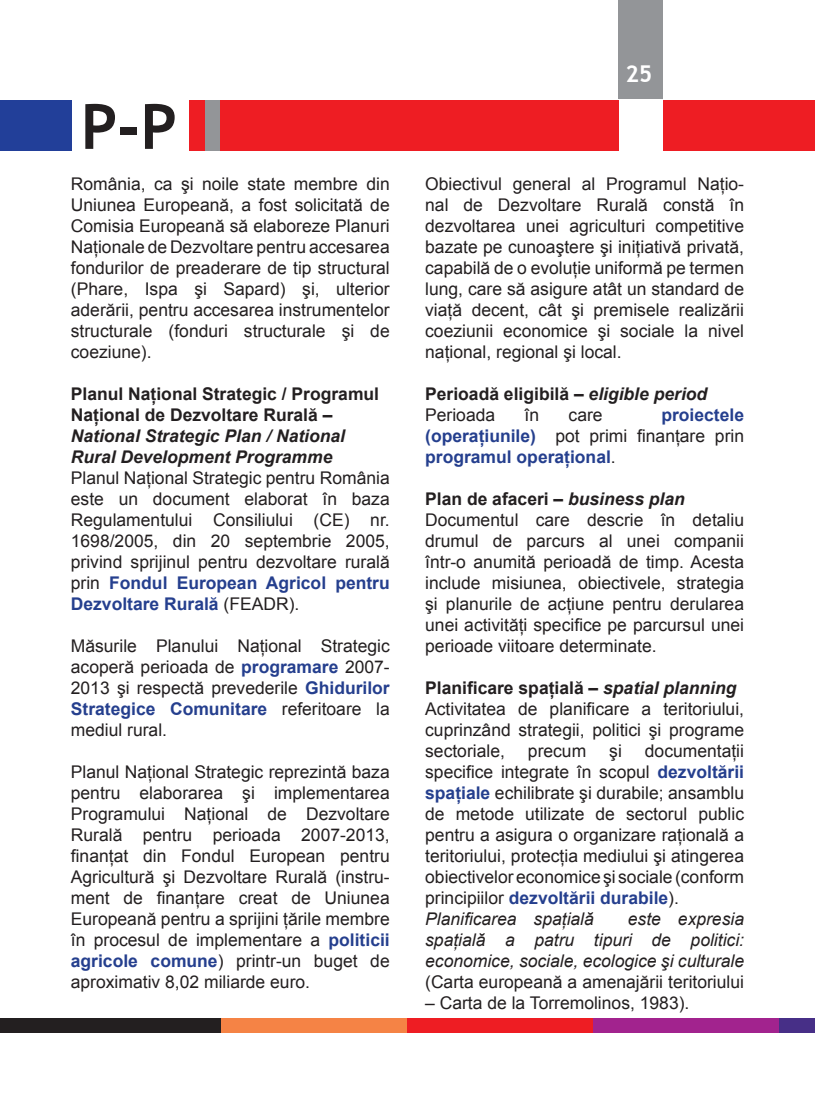
<style>
.page{position:relative;width:815px;height:1120px;background:#fff}
.page>*{position:absolute;margin:0;border:0;box-sizing:border-box;transform-origin:0 0}
.t1{font:700 62.5px "Trebuchet MS";color:#231f20}
.t2{font:700 23.25px "Trebuchet MS";color:#fff}
.t3{font:17.5px/21px "Arial";color:#231f20;text-align:justify}
.t4{font:700 17.5px/21px "Arial";color:#231f20}
.t5{font:italic 17.5px/21px "Arial";color:#231f20;text-align:justify}
.t6{font:700 17.5px/21px "Arial";color:#253f8e;text-align:justify}
.t7{font:italic 700 17.5px/21px "Arial";color:#231f20}
.s1{font-weight:700;color:#253f8e}
.s2{font-style:italic}
.s3{font-weight:400}
.s4{font-weight:400;color:#231f20}
.s5{font-weight:700}
.s6{font-weight:700;font-style:italic}
</style>
<div class="page">
<div style="left:0;top:1018px;width:222px;height:15px;background:#231f20"></div>
<div style="left:222px;top:1018px;width:186px;height:15px;background:#f58345"></div>
<div style="left:408px;top:1018px;width:186px;height:15px;background:#ee1d23"></div>
<div style="left:594px;top:1018px;width:186px;height:15px;background:#a2238e"></div>
<div style="left:780px;top:1018px;width:35px;height:15px;background:#472f87"></div>
<div style="left:219px;top:100px;width:596px;height:50px;background:#ee1d23"></div>
<div style="left:0;top:100px;width:71px;height:50px;background:#223f99"></div>
<div style="left:204px;top:100px;width:15px;height:50px;background:#939598"></div>
<div style="left:189px;top:100px;width:15px;height:50px;background:#ee1d23"></div>
<div style="left:618px;top:1px;width:45px;height:98px;background:#939598"></div>
<div style="left:620px;top:99px;width:43px;height:57px;background:#fff"></div>
<h1 class="t1" style="left:81px;top:88px;width:98px">P-P</h1>
<p class="t3" style="left:71px;top:173px;width:320px">România, ca şi noile state membre din Uniunea Europeană, a fost solicitată de Comisia Europeană să elaboreze Planuri Naţionale de Dezvoltare pentru accesarea fondurilor de preaderare de tip structural (Phare, Ispa şi Sapard) şi, ulterior aderării, pentru accesarea instrumentelor structurale (fonduri structurale şi de coeziune).</p>
<p class="t4" style="left:71px;top:384px;width:310px">Planul Naţional Strategic / Programul<br>Naţional de Dezvoltare Rurală –</p>
<p class="t7" style="left:71px;top:426px;width:276px">National Strategic Plan / National<br>Rural Development Programme</p>
<p class="t3" style="left:71px;top:467px;width:320px">Planul Naţional Strategic pentru România este un document elaborat în baza Regulamentului Consiliului (CE) nr.<br>1698/2005, din 20 septembrie 2005, privind sprijinul pentru dezvoltare rurală prin <span class="s1">Fondul European Agricol pentru Dezvoltare Rurală</span> (FEADR).</p>
<p class="t3" style="left:71px;top:635px;width:320px">Măsurile Planului Naţional Strategic acoperă perioada de <span class="s1">programare</span> 2007- 2013 şi respectă prevederile <span class="s1">Ghidurilor Strategice Comunitare</span> referitoare la mediul rural.</p>
<p class="t3" style="left:71px;top:761px;width:320px">Planul Naţional Strategic reprezintă baza pentru elaborarea şi implementarea Programului Naţional de Dezvoltare Rurală pentru perioada 2007-2013, finanţat din Fondul European pentru Agricultură şi Dezvoltare Rurală (instru&shy;ment de finanţare creat de Uniunea Europeană pentru a sprijini ţările membre în procesul de implementare a <span class="s1">politicii agricole comune</span>) printr-un buget de aproximativ 8,02 miliarde euro.</p>
<h2 class="t2" style="left:625px;top:59px;width:29px">25</h2>
<p class="t3" style="left:425px;top:173px;width:320px">Obiectivul general al Programul Naţio&shy;nal de Dezvoltare Rurală constă în dezvoltarea unei agriculturi competitive bazate pe cunoaştere şi iniţiativă privată, capabilă de o evoluţie uniformă pe termen lung, care să asigure atât un standard de viaţă decent, cât şi premisele realizării coeziunii economice şi sociale la nivel naţional, regional şi local.</p>
<p class="t4" style="left:425px;top:384px;width:284px">Perioadă eligibilă – <span class="s2">eligible period<br></span><span class="s3">Perioada</span></p>
<p class="t3" style="left:525px;top:404px;width:16px">în</p>
<p class="t3" style="left:569px;top:404px;width:36px">care</p>
<p class="t6" style="left:425px;top:405px;width:320px;text-indent:236px">proiectele (operaţiunile) <span class="s4">pot primi finanţare prin </span>programul operaţional<span class="s4">.</span></p>
<p class="t3" style="left:425px;top:488px;width:320px;text-align:left"><span class="s5">Plan de afaceri –</span> <span class="s6">business plan </span>Documentul care descrie în detaliu drumul de parcurs al unei companii într-o anumită perioadă de timp. Acesta include misiunea, obiectivele, strategia şi planurile de acţiune pentru derularea unei activităţi specifice pe parcursul unei perioade viitoare determinate.</p>
<p class="t3" style="left:425px;top:677px;width:320px;text-align:left"><span class="s5">Planificare spaţială –</span> <span class="s6">spatial planning </span>Activitatea de planificare a teritoriului, cuprinzând strategii, politici şi programe sectoriale,</p>
<p class="t3" style="left:425px;top:740px;width:320px;text-align:left;text-indent:220px">documentaţii specifice integrate în scopul <span class="s1">dezvoltării spaţiale</span> echilibrate şi durabile; ansamblu de metode utilizate de sectorul public pentru a asigura o organizare raţională a teritoriului, protecţia mediului şi atingerea obiectivelor economice şi sociale (conform principiilor <span class="s1">dezvoltării durabile</span>).<br><span class="s2">Planificarea spaţială</span></p>
<p class="t3" style="left:528px;top:740px;width:60px">precum</p>
<p class="t3" style="left:609px;top:740px;width:14px">şi</p>
<p class="t5" style="left:425px;top:909px;width:320px;text-indent:203px">este expresia spaţială a patru tipuri de politici: economice, sociale, ecologice şi culturale</p>
<p class="t3" style="left:425px;top:971px;width:320px">(Carta europeană a amenajării teritoriului</p>
<p class="t3" style="left:425px;top:992px;width:266px">– Carta de la Torremolinos, 1983).</p>
</div>
